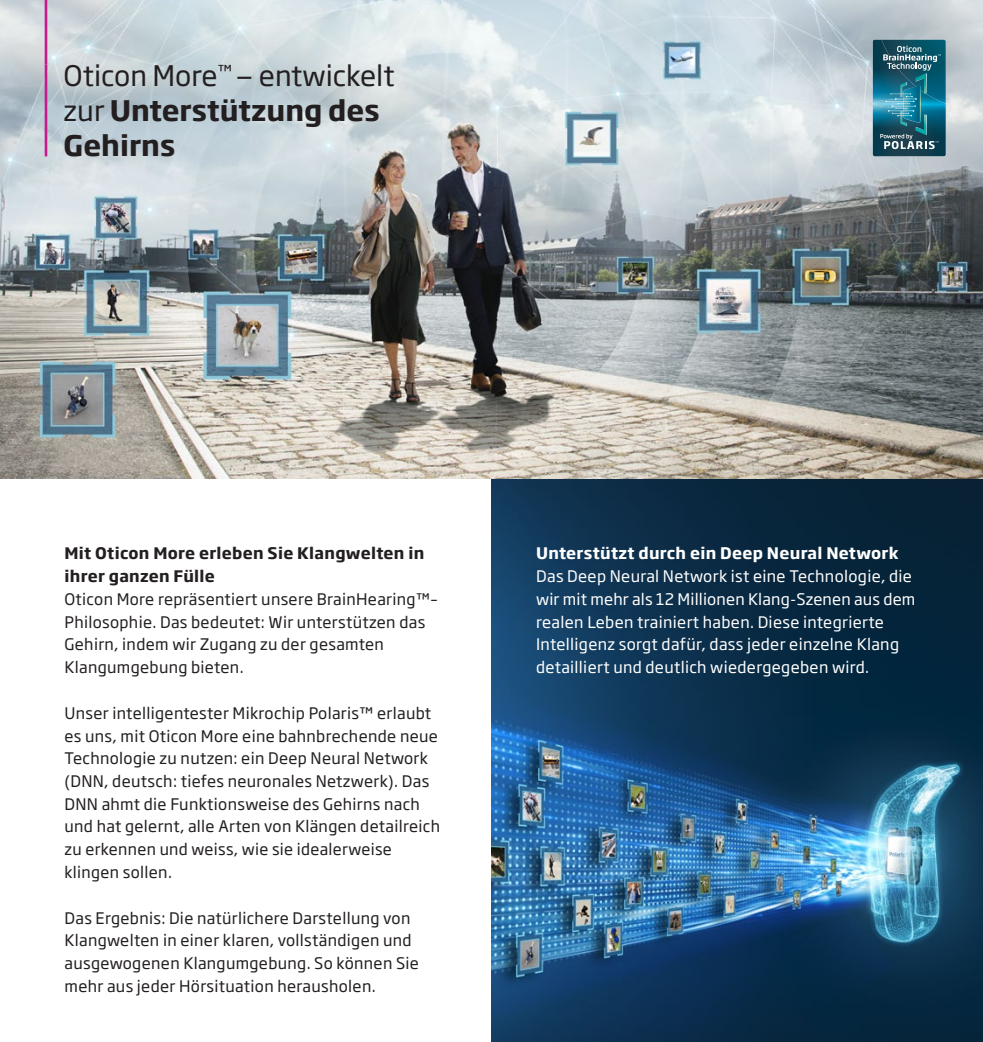
<style>
.page{position:relative;width:983px;height:1042px;background:#fff}
.page>*{position:absolute;margin:0;border:0;box-sizing:border-box;transform-origin:0 0}
.t1{font:28px/35px "Soho Gothic Pro";color:#231f20}
.t2{font:15.75px/22.8px "Soho Gothic Pro";letter-spacing:.02em;color:#231f20}
.t3{font:15.75px/22.8px "Soho Gothic Pro";letter-spacing:.02em;color:#fff}
.t4{font:700 15.75px/22.8px "Soho Gothic Pro";letter-spacing:.02em;color:#231f20}
.t5{font:700 15.75px "Soho Gothic Pro";letter-spacing:.02em;color:#fff}
.s1{font-weight:700}
</style>
<div class="page">
<img style="left:491px;top:703px;width:491px;height:339px">
<img style="left:491px;top:479px;width:491px;height:224px">
<img style="left:0;top:0;width:982px;height:479px">
<img style="left:872px;top:40px;width:73px;height:116px">
<img style="left:873px;top:99px;width:7px;height:9px">
<img style="left:881px;top:40px;width:64px;height:64px">
<img style="left:880px;top:46px;width:60px;height:103px">
<hr style="left:45px;top:0;width:2px;height:64px;background:#c41c8e">
<hr style="left:45px;top:64px;width:2px;height:92px;background:#c41c8e">
<h1 class="t1" style="left:64px;top:57px;width:332px">Oticon More<sup>™</sup> — entwickelt zur <span class="s1">Unterstützung des<br>Gehirns</span></h1>
<p class="t4" style="left:64px;top:541px;width:361px">Mit Oticon More erleben Sie Klangwelten in ihrer ganzen Fülle</p>
<p class="t2" style="left:64px;top:587px;width:375px">Oticon More repräsentiert unsere BrainHearing™– Philosophie. Das bedeutet: Wir unterstützen das Gehirn, indem wir Zugang zu der gesamten Klangumgebung bieten.</p>
<p class="t2" style="left:64px;top:701px;width:377px">Unser intelligentester Mikrochip Polaris™ erlaubt es uns, mit Oticon More eine bahnbrechende neue Technologie zu nutzen: ein Deep Neural Network (DNN, deutsch: tiefes neuronales Netzwerk). Das DNN ahmt die Funktionsweise des Gehirns nach und hat gelernt, alle Arten von Klängen detailreich zu erkennen und weiss, wie sie idealerweise klingen sollen.</p>
<p class="t2" style="left:64px;top:905px;width:356px">Das Ergebnis: Die natürlichere Darstellung von Klangwelten in einer klaren, vollständigen und ausgewogenen Klangumgebung. So können Sie mehr aus jeder Hörsituation herausholen.</p>
<p class="t5" style="left:536px;top:541px;width:364px">Unterstützt durch ein Deep Neural Network</p>
<p class="t3" style="left:536px;top:564px;width:380px">Das Deep Neural Network ist eine Technologie, die wir mit mehr als 12 Millionen Klang-Szenen aus dem realen Leben trainiert haben. Diese integrierte Intelligenz sorgt dafür, dass jeder einzelne Klang detailliert und deutlich wiedergegeben wird.</p>
</div>
